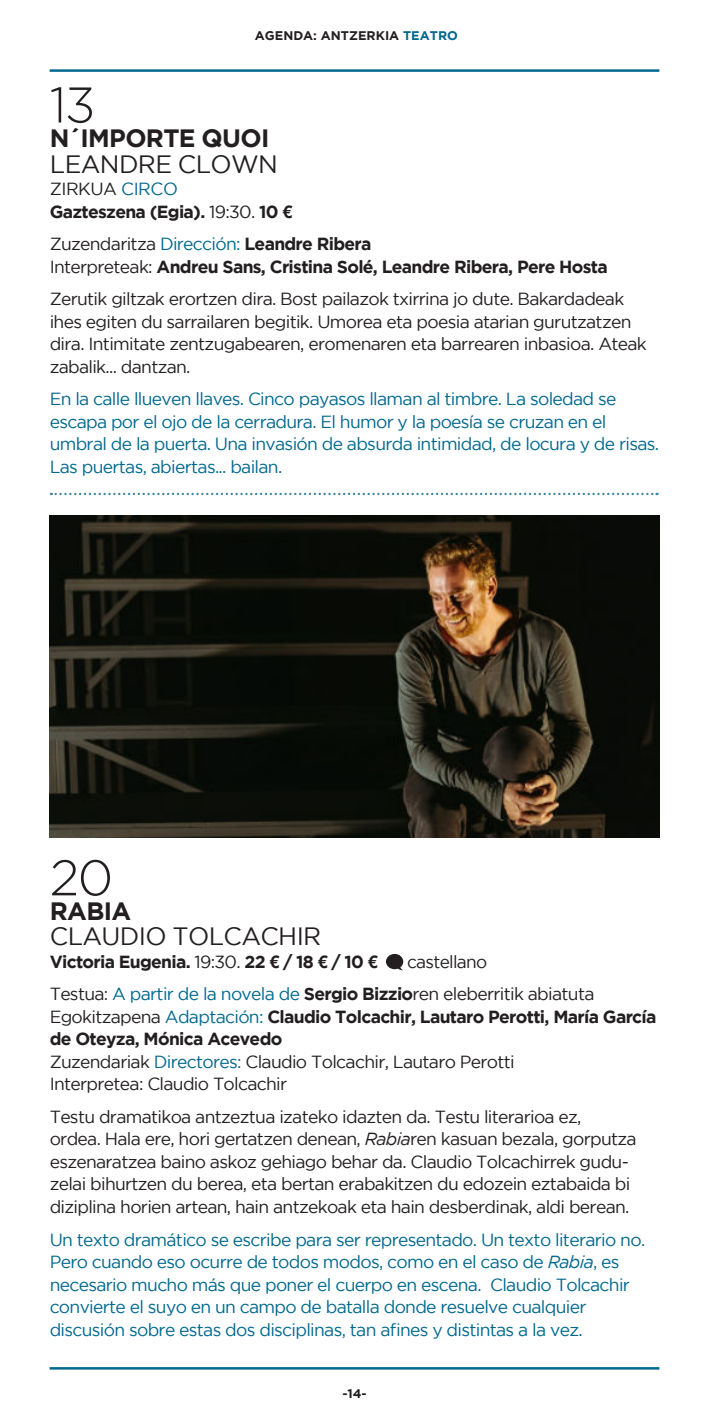
<style>
.page{position:relative;width:709px;height:1418px;background:#fff}
.page>*{position:absolute;margin:0;border:0;box-sizing:border-box;transform-origin:0 0}
.t1{font:300 50px "Gotham";color:#231f20}
.t2{font:25px "Gotham";letter-spacing:-.025em;color:#231f20}
.t3{font:700 25px "Gotham";letter-spacing:-.025em;color:#231f20}
.t4{font:17.5px/22.5px "Gotham";letter-spacing:-.04em;color:#231f20}
.t5{font:17.5px/22.5px "Gotham";letter-spacing:-.04em;color:#00688e}
.t6{font:700 17.5px/22.5px "Gotham";letter-spacing:-.04em;color:#231f20}
.t7{font:700 12.5px "Gotham";color:#231f20}
.s1{color:#00688e}
.s2{font-weight:400}
.s3{font-weight:400;color:#00688e}
.s4{font-family:"Helvetica Neue LT Std"}
.s5{font-weight:700}
.s6{font-style:italic}
</style>
<div class="page">
<hr style="left:50px;top:69px;width:609px;height:3px;background:#00688e">
<hr style="left:50px;top:1366px;width:609px;height:3px;background:#00688e">
<svg style="left:51px;top:493px;width:606px;height:2px"></svg>
<img style="left:50px;top:516px;width:609px;height:321px">
<svg style="left:386px;top:953px;width:17px;height:17px"></svg>
<p class="t7" style="left:255px;top:28px;width:204px">AGENDA: ANTZERKIA <span class="s1">TEATRO</span></p>
<h1 class="t1" style="left:50px;top:78px;width:47px">13</h1>
<h2 class="t3" style="left:50px;top:124px;width:221px">N´IMPORTE QUOI</h2>
<h2 class="t2" style="left:50px;top:150px;width:230px">LEANDRE CLOWN</h2>
<p class="t6" style="left:50px;top:177px;width:244px"><span class="s2">ZIRKUA</span> <span class="s3">CIRCO<br></span>Gazteszena (Egia). <span class="s2">19:30.</span> 10 <span class="s4">€</span></p>
<p class="t6" style="left:50px;top:232px;width:559px"><span class="s2">Zuzendaritza</span> <span class="s3">Dirección:</span> Leandre Ribera<br><span class="s2">Interpreteak:</span> Andreu Sans, Cristina Solé, Leandre Ribera, Pere Hosta</p>
<p class="t4" style="left:50px;top:287px;width:598px">Zerutik giltzak erortzen dira. Bost pailazok txirrina jo dute. Bakardadeak ihes egiten du sarrailaren begitik. Umorea eta poesia atarian gurutzatzen dira. Intimitate zentzugabearen, eromenaren eta barrearen inbasioa. Ateak zabalik... dantzan.</p>
<p class="t5" style="left:50px;top:387px;width:611px">En la calle llueven llaves. Cinco payasos llaman al timbre. La soledad se escapa por el ojo de la cerradura. El humor y la poesía se cruzan en el umbral de la puerta. Una invasión de absurda intimidad, de locura y de risas.<br>Las puertas, abiertas... bailan.</p>
<h1 class="t1" style="left:50px;top:850px;width:65px">20</h1>
<h2 class="t3" style="left:50px;top:897px;width:83px">RABIA</h2>
<h2 class="t2" style="left:50px;top:922px;width:273px">CLAUDIO TOLCACHIR</h2>
<p class="t6" style="left:50px;top:950px;width:329px">Victoria Eugenia. <span class="s2">19:30.</span> 22 <span class="s4">€</span> / 18 <span class="s4">€</span> / 10 <span class="s4">€</span></p>
<p class="t4" style="left:50px;top:945px;width:546px;line-height:32.5px;text-indent:357px">castellano<br>Testua: <span class="s1">A partir de la novela de</span> <span class="s5">Sergio Bizzio</span>ren eleberritik abiatuta</p>
<p class="t4" style="left:50px;top:1005px;width:608px">Egokitzapena <span class="s1">Adaptación:</span> <span class="s5">Claudio Tolcachir, Lautaro Perotti, María García de Oteyza, Mónica Acevedo<br></span>Zuzendariak <span class="s1">Directores:</span> Claudio Tolcachir, Lautaro Perotti<br>Interpretea: Claudio Tolcachir</p>
<p class="t4" style="left:50px;top:1105px;width:588px">Testu dramatikoa antzeztua izateko idazten da. Testu literarioa ez, ordea. Hala ere, hori gertatzen denean, <span class="s6">Rabia</span>ren kasuan bezala, gorputza eszenaratzea baino askoz gehiago behar da. Claudio Tolcachirrek gudu&shy;zelai bihurtzen du berea, eta bertan erabakitzen du edozein eztabaida bi diziplina horien artean, hain antzekoak eta hain desberdinak, aldi berean.</p>
<p class="t5" style="left:50px;top:1227px;width:597px">Un texto dramático se escribe para ser representado. Un texto literario no.<br>Pero cuando eso ocurre de todos modos, como en el caso de <span class="s6">Rabia</span>, es necesario mucho más que poner el cuerpo en escena. Claudio Tolcachir convierte el suyo en un campo de batalla donde resuelve cualquier discusión sobre estas dos disciplinas, tan a昀椀nes y distintas a la vez.</p>
<p class="t7" style="left:342px;top:1385px;width:26px">-14-</p>
</div>
